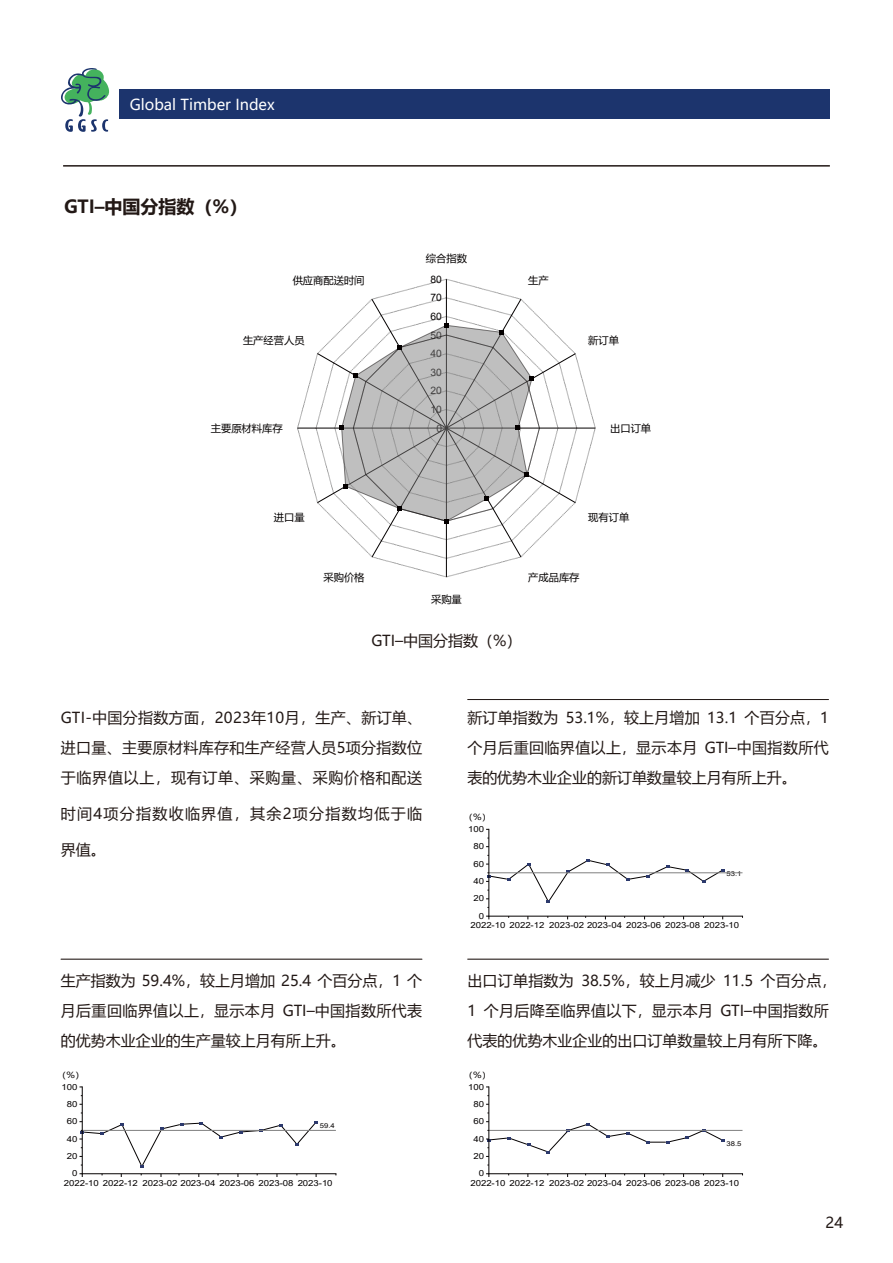
<style>
.page{position:relative;width:893px;height:1263px;background:#fff}
.page>*{position:absolute;margin:0;border:0;box-sizing:border-box;transform-origin:0 0}
.t1{font:700 18px "Microsoft Ya Hei";color:#221815}
.t2{font:15px/30px "Microsoft Ya Hei";letter-spacing:.02em;color:#221815;text-align:justify}
.t3{font:15px "Microsoft Ya Hei";letter-spacing:.085em;color:#221815}
.t4{font:15px "Microsoft Ya Hei";color:#fff}
.t5{font:15px "Microsoft Ya Hei";color:#221815}
.t6{font:10.2px "Microsoft Ya Hei";color:#040000}
.t7{font:10.2px "Arial";letter-spacing:.005em;color:#040000}
.t8{font:8.4px "Arial";letter-spacing:-.005em;color:#040000;scale:1.14 1}
.t9{font:8.4px "Microsoft Ya Hei";color:#040000;scale:1.14 1}
.t10{font:6.75px "Arial";color:#040000;scale:1.14 1}
</style>
<div class="page">
<hr style="left:63px;top:165px;width:767px;height:2px;background:#221815">
<hr style="left:61px;top:959px;width:361px;height:1px;background:#221815">
<hr style="left:467px;top:959px;width:362px;height:1px;background:#221815">
<hr style="left:467px;top:699px;width:362px;height:1px;background:#221815">
<div style="left:119px;top:89px;width:710px;height:30px;background:#1c346d"></div>
<svg style="left:61px;top:68px;width:49px;height:64px"></svg>
<svg style="left:297px;top:279px;width:299px;height:298px"></svg>
<hr style="left:82px;top:1130px;width:254px;height:1px;background:#808080">
<hr style="left:82px;top:1173px;width:254px;height:1px;background:#040000">
<hr style="left:82px;top:1087px;width:1px;height:87px;background:#040000">
<svg style="left:79px;top:1121px;width:239px;height:56px"></svg>
<hr style="left:489px;top:872px;width:253px;height:1px;background:#808080">
<hr style="left:489px;top:916px;width:253px;height:1px;background:#040000">
<hr style="left:489px;top:829px;width:1px;height:87px;background:#040000">
<svg style="left:486px;top:855px;width:238px;height:53px"></svg>
<hr style="left:489px;top:1130px;width:253px;height:1px;background:#808080">
<hr style="left:489px;top:1173px;width:253px;height:1px;background:#040000">
<hr style="left:489px;top:1087px;width:1px;height:87px;background:#040000">
<svg style="left:486px;top:1173px;width:4px;height:4px"></svg>
<svg style="left:486px;top:1121px;width:238px;height:36px"></svg>
<p class="t4" style="left:130px;top:95px;width:147px">Global Timber Index</p>
<p class="t1" style="left:64px;top:194px;width:185px">GTI–中国分指数（%）</p>
<p class="t6" style="left:426px;top:251px;width:43px">综合指数</p>
<p class="t6" style="left:293px;top:273px;width:73px">供应商配送时间</p>
<p class="t7" style="left:431px;top:272px;width:13px">80</p>
<p class="t6" style="left:528px;top:273px;width:22px">生产</p>
<p class="t7" style="left:431px;top:291px;width:13px">70</p>
<p class="t7" style="left:431px;top:309px;width:13px">60</p>
<p class="t6" style="left:243px;top:333px;width:63px">生产经营人员</p>
<p class="t7" style="left:431px;top:328px;width:13px">50</p>
<p class="t6" style="left:588px;top:333px;width:32px">新订单</p>
<p class="t7" style="left:431px;top:347px;width:13px">40</p>
<p class="t7" style="left:431px;top:365px;width:13px">30</p>
<p class="t7" style="left:431px;top:384px;width:13px">20</p>
<p class="t7" style="left:431px;top:402px;width:13px">10</p>
<p class="t6" style="left:211px;top:422px;width:73px">主要原材料库存</p>
<p class="t7" style="left:436px;top:421px;width:7px">0</p>
<p class="t6" style="left:610px;top:422px;width:43px">出口订单</p>
<p class="t6" style="left:274px;top:510px;width:32px">进口量</p>
<p class="t6" style="left:588px;top:510px;width:43px">现有订单</p>
<p class="t6" style="left:323px;top:570px;width:43px">采购价格</p>
<p class="t6" style="left:431px;top:592px;width:32px">采购量</p>
<p class="t5" style="left:371px;top:631px;width:152px">GTI–中国分指数（%）</p>
<p class="t6" style="left:528px;top:570px;width:53px">产成品库存</p>
<p class="t2" style="left:61px;top:702px;width:363px">GTI-中国分指数方面，2023年10月，生产、新订单、进口量、主要原材料库存和生产经营人员5项分指数位于临界值以上，现有订单、采购量、采购价格和配送</p>
<p class="t3" style="left:61px;top:803px;width:363px">时间4项分指数收临界值，其余2项分指数均低于临</p>
<p class="t2" style="left:61px;top:834px;width:46px">界值。</p>
<p class="t2" style="left:467px;top:702px;width:363px">新订单指数为 53.1%，较上月增加 13.1 个百分点，1个月后重回临界值以上，显示本月 GTI–中国指数所代表的优势木业企业的新订单数量较上月有所上升。</p>
<p class="t9" style="left:464px;top:811px;width:26px">（%）</p>
<p class="t8" style="left:468px;top:823px;width:15px">100</p>
<p class="t8" style="left:473px;top:840px;width:11px">80</p>
<p class="t8" style="left:473px;top:858px;width:11px">60</p>
<p class="t8" style="left:473px;top:875px;width:11px">40</p>
<p class="t10" style="left:726px;top:869px;width:15px">53.1</p>
<p class="t8" style="left:473px;top:893px;width:11px">20</p>
<p class="t8" style="left:479px;top:910px;width:6px">0</p>
<p class="t8" style="left:470px;top:919px;width:237px">2022-10 2022-12 2023-02 2023-04 2023-06 2023-08 2023-10</p>
<p class="t2" style="left:61px;top:965px;width:363px">生产指数为 59.4%，较上月增加 25.4 个百分点，1 个月后重回临界值以上，显示本月 GTI–中国指数所代表的优势木业企业的生产量较上月有所上升。</p>
<p class="t2" style="left:467px;top:965px;width:370px;text-align:left">出口订单指数为 38.5%，较上月减少 11.5 个百分点，<br>1 个月后降至临界值以下，显示本月 GTI–中国指数所代表的优势木业企业的出口订单数量较上月有所下降。</p>
<p class="t9" style="left:57px;top:1069px;width:26px">（%）</p>
<p class="t9" style="left:464px;top:1069px;width:26px">（%）</p>
<p class="t8" style="left:62px;top:1081px;width:15px">100</p>
<p class="t8" style="left:468px;top:1081px;width:15px">100</p>
<p class="t8" style="left:67px;top:1098px;width:11px">80</p>
<p class="t8" style="left:473px;top:1098px;width:11px">80</p>
<p class="t8" style="left:67px;top:1115px;width:11px">60</p>
<p class="t10" style="left:320px;top:1121px;width:15px">59.4</p>
<p class="t8" style="left:473px;top:1115px;width:11px">60</p>
<p class="t8" style="left:67px;top:1133px;width:11px">40</p>
<p class="t8" style="left:67px;top:1150px;width:11px">20</p>
<p class="t8" style="left:72px;top:1167px;width:6px">0</p>
<p class="t8" style="left:64px;top:1177px;width:237px">2022-10 2022-12 2023-02 2023-04 2023-06 2023-08 2023-10</p>
<p class="t8" style="left:473px;top:1133px;width:11px">40</p>
<p class="t10" style="left:726px;top:1139px;width:15px">38.5</p>
<p class="t8" style="left:470px;top:1177px;width:237px">2022-10 2022-12 2023-02 2023-04 2023-06 2023-08 2023-10</p>
<p class="t8" style="left:473px;top:1150px;width:11px">20</p>
<p class="t8" style="left:479px;top:1167px;width:6px">0</p>
<p class="t2" style="left:826px;top:1207px;width:19px">24</p>
</div>
